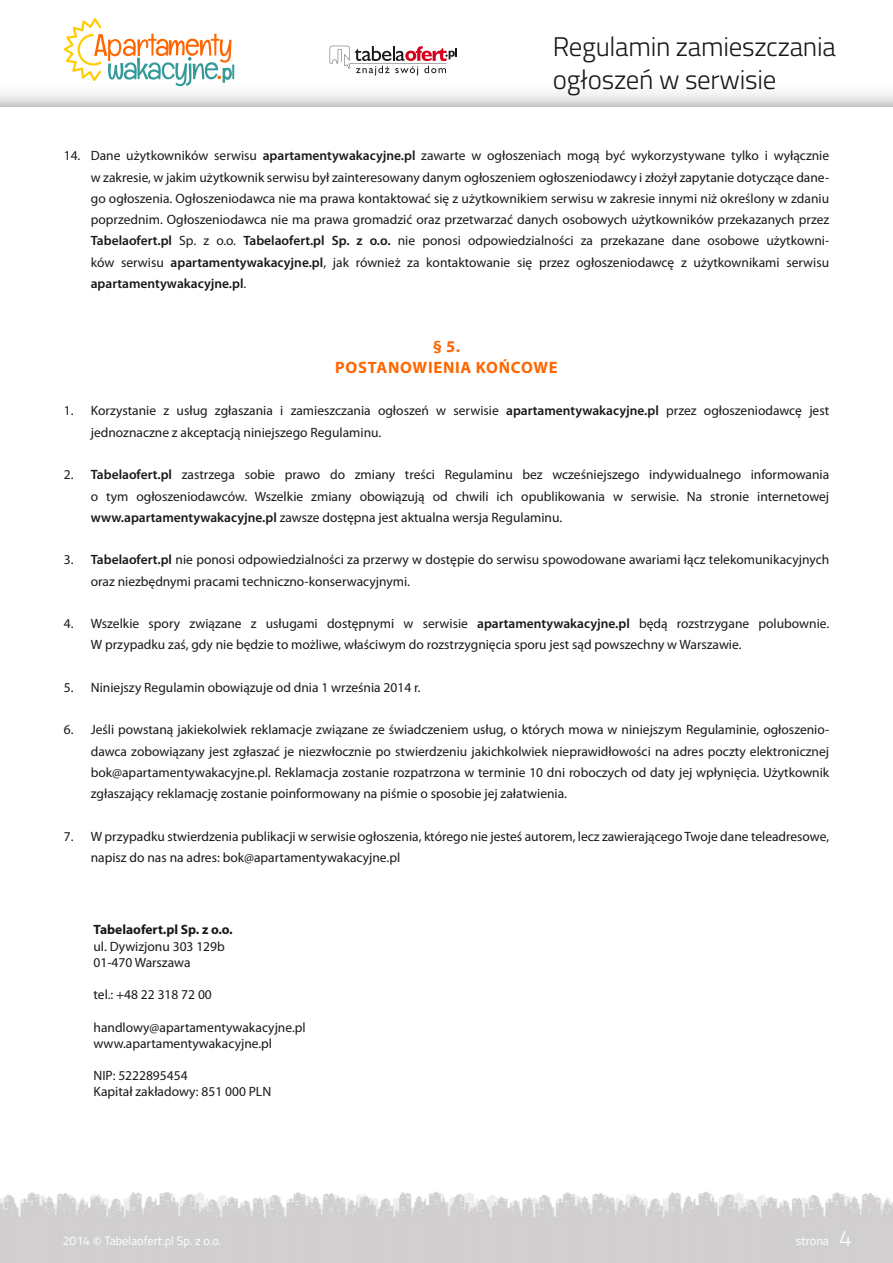
<style>
.page{position:relative;width:893px;height:1263px;background:#fff}
.page>*{position:absolute;margin:0;border:0;box-sizing:border-box;transform-origin:0 0}
.t1{font:300 27px/32.4px "Titillium Web";letter-spacing:-.01em;color:#1a171b}
.t2{font:700 16.5px/21.3px "Myriad Pro";letter-spacing:.045em;color:#f60;text-align:center}
.t3{font:13.5px/21.3px "Myriad Pro";color:#1a171b}
.t4{font:700 13.5px "Myriad Pro";color:#1a171b}
.t5{font:12.15px "Titillium Web";color:#fff}
.s1{font-weight:600}
.s2{font-size:13.95px}
.s3{font-weight:300;font-size:22.65px}
</style>
<div class="page">
<img style="left:0;top:1192px;width:893px;height:71px">
<svg style="left:0;top:60px;width:893px;height:46px"></svg>
<svg style="left:330px;top:46px;width:127px;height:30px"></svg>
<svg style="left:64px;top:18px;width:170px;height:68px"></svg>
<h1 class="t1" style="left:553px;top:29px;width:285px">Regulamin zamieszczania ogłoszeń w serwisie</h1>
<p class="t3" style="left:91px;top:145px;width:740px;text-align:justify;text-indent:-27px">14. Dane użytkowników serwisu <span class="s1">apartamentywakacyjne.pl</span> zawarte w ogłoszeniach mogą być wykorzystywane tylko i wyłącznie w zakresie, w jakim użytkownik serwisu był zainteresowany danym ogłoszeniem ogłoszeniodawcy i złożył zapytanie dotyczące dane&shy;go ogłoszenia. Ogłoszeniodawca nie ma prawa kontaktować się z użytkownikiem serwisu w zakresie innymi niż określony w zdaniu poprzednim. Ogłoszeniodawca nie ma prawa gromadzić oraz przetwarzać danych osobowych użytkowników przekazanych przez <span class="s1">Tabelaofert.pl</span> Sp. z o.o. <span class="s1">Tabelaofert.pl Sp. z o.o.</span> nie ponosi odpowiedzialności za przekazane dane osobowe użytkowni&shy;ków serwisu <span class="s1">apartamentywakacyjne.pl</span>, jak również za kontaktowanie się przez ogłoszeniodawcę z użytkownikami serwisu <span class="s1">apartamentywakacyjne.pl</span>.</p>
<p class="t2" style="left:335px;top:335px;width:224px">§ 5.<br>POSTANOWIENIA KOŃCOWE</p>
<p class="t3" style="left:91px;top:400px;width:740px;text-indent:-27px">1. Korzystanie z usług zgłaszania i zamieszczania ogłoszeń w serwisie <span class="s1">apartamentywakacyjne.pl</span> przez ogłoszeniodawcę jest jednoznaczne z akceptacją niniejszego Regulaminu.</p>
<p class="t3" style="left:91px;top:464px;width:740px;text-align:justify;text-indent:-27px">2. <span class="s1">Tabelaofert.pl</span> zastrzega sobie prawo do zmiany treści Regulaminu bez wcześniejszego indywidualnego informowania o tym ogłoszeniodawców. Wszelkie zmiany obowiązują od chwili ich opublikowania w serwisie. Na stronie internetowej <span class="s1">www.apartamentywakacyjne.pl</span> zawsze dostępna jest aktualna wersja Regulaminu.</p>
<p class="t3" style="left:91px;top:549px;width:740px;text-indent:-27px">3. <span class="s1">Tabelaofert.pl</span> nie ponosi odpowiedzialności za przerwy w dostępie do serwisu spowodowane awariami łącz telekomunikacyjnych oraz niezbędnymi pracami techniczno-konserwacyjnymi.</p>
<p class="t3" style="left:91px;top:613px;width:740px;text-indent:-27px">4. Wszelkie spory związane z usługami dostępnymi w serwisie <span class="s1">apartamentywakacyjne.pl</span> będą rozstrzygane polubownie.<br>W przypadku zaś, gdy nie będzie to możliwe, właściwym do rozstrzygnięcia sporu jest sąd powszechny w Warszawie.</p>
<p class="t3" style="left:64px;top:676px;width:358px">5. Niniejszy Regulamin obowiązuje od dnia 1 września 2014 r.</p>
<p class="t3" style="left:91px;top:719px;width:740px;text-align:justify;text-indent:-27px">6. Jeśli powstaną jakiekolwiek reklamacje związane ze świadczeniem usług, o których mowa w niniejszym Regulaminie, ogłoszenio&shy;dawca zobowiązany jest zgłaszać je niezwłocznie po stwierdzeniu jakichkolwiek nieprawidłowości na adres poczty elektronicznej bok@apartamentywakacyjne.pl. Reklamacja zostanie rozpatrzona w terminie 10 dni roboczych od daty jej wpłynięcia. Użytkownik zgłaszający reklamację zostanie poinformowany na piśmie o sposobie jej załatwienia.</p>
<p class="t3" style="left:91px;top:825px;width:740px;text-indent:-27px">7. W przypadku stwierdzenia publikacji w serwisie ogłoszenia, którego nie jesteś autorem, lecz zawierającego Twoje dane teleadresowe, napisz do nas na adres: bok@apartamentywakacyjne.pl</p>
<p class="t4" style="left:94px;top:921px;width:141px">Tabelaofert.pl Sp. z o.o.</p>
<p class="t3" style="left:94px;top:938px;width:133px;line-height:16.2px">ul. Dywizjonu 303 129b<br>01-470 Warszawa</p>
<p class="t3" style="left:94px;top:984px;width:120px">tel.: +48 22 318 72 00</p>
<p class="t3" style="left:94px;top:1019px;width:214px;line-height:16.2px">handlowy@apartamentywakacyjne.pl www.apartamentywakacyjne.pl</p>
<p class="t3" style="left:94px;top:1067px;width:179px;line-height:16.2px">NIP: 5222895454<br>Kapitał zakładowy: 851 000 PLN</p>
<p class="t5" style="left:63px;top:1232px;width:160px">2014 <span class="s2">©</span> Tabelaofert.pl Sp. z o.o.</p>
<p class="t5" style="left:796px;top:1232px;width:57px">strona <span class="s3">4</span></p>
</div>
